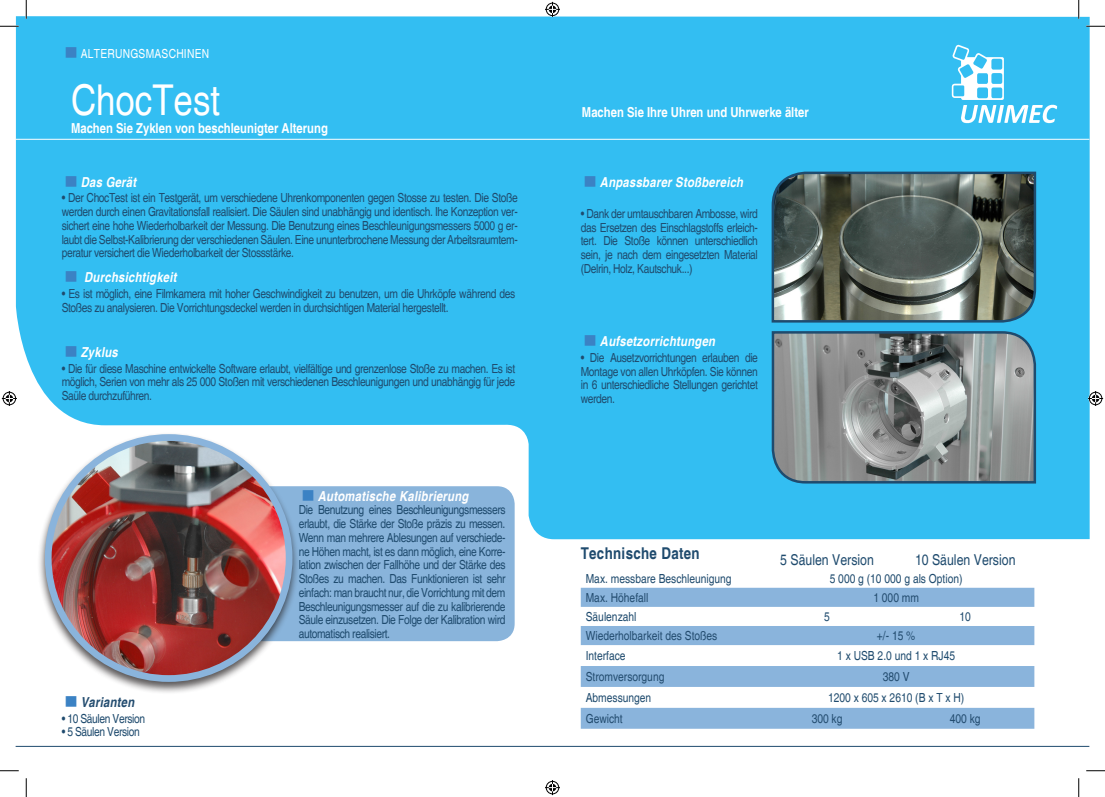
<style>
.page{position:relative;width:1105px;height:797px;background:#fff}
.page>*{position:absolute;margin:0;border:0;box-sizing:border-box;transform-origin:0 0}
.t1{font:condensed 42.5px "Helvetica";color:#fff}
.t2{font:700 condensed 16.25px "Helvetica";letter-spacing:.02em;color:#1f4b6e}
.t3{font:condensed 15px "Helvetica";color:#1f4b6e}
.t4{font:italic 700 condensed 13.75px "Helvetica";letter-spacing:.02em;color:#fff}
.t5{font:700 condensed 13.75px "Helvetica";color:#fff}
.t6{font:italic 700 condensed 13.75px "Helvetica";letter-spacing:.02em;color:#234c6f}
.t7{font:condensed 12.5px/13.8px "Helvetica";letter-spacing:-.03em;color:#1f4b6e;text-align:justify}
.t8{font:condensed 12.5px "Helvetica";color:#1f4b6e}
.t9{font:condensed 12.5px "Helvetica";color:#234c6f}
.t10{font:condensed 12.5px "Helvetica";letter-spacing:.02em;color:#fff}
</style>
<div class="page">
<div style="left:16px;top:16px;width:1073px;height:523px;background:#33bef2"></div>
<hr style="left:16px;top:139px;width:1073px;height:1px;background:#fff">
<hr style="left:16px;top:746px;width:1073px;height:1px;background:#1f4b6e">
<svg style="left:581px;top:587px;width:453px;height:20px;background:#8fb7dd"></svg>
<div style="left:581px;top:626px;width:453px;height:19px;background:#8ab4dc"></div>
<div style="left:581px;top:666px;width:453px;height:21px;background:#8ab4dc"></div>
<div style="left:581px;top:707px;width:453px;height:21px;background:#8ab4dc"></div>
<img style="left:951px;top:33px;width:106px;height:107px">
<svg style="left:770px;top:170px;width:267px;height:154px;background:#5b6a66"></svg>
<svg style="left:770px;top:330px;width:267px;height:155px;background:#869194"></svg>
<div style="left:125px;top:486px;width:390px;height:155px;background:#89b4db;border-radius:18px"></div>
<div style="left:37px;top:432px;width:263px;height:263px;background:#231f20;opacity:.75"></div>
<img style="left:48px;top:437px;width:241px;height:241px;border-radius:120px">
<div style="left:45px;top:434px;width:247px;height:248px;border:7px solid #8ab4dc;border-radius:50%"></div>
<svg style="left:0;top:25px;width:19px;height:2px"></svg>
<svg style="left:1086px;top:25px;width:19px;height:2px"></svg>
<svg style="left:0;top:770px;width:19px;height:1px"></svg>
<svg style="left:1086px;top:770px;width:19px;height:1px"></svg>
<svg style="left:25px;top:0;width:2px;height:19px"></svg>
<svg style="left:25px;top:778px;width:2px;height:19px"></svg>
<svg style="left:1078px;top:0;width:1px;height:19px"></svg>
<svg style="left:1078px;top:778px;width:1px;height:19px"></svg>
<svg style="left:545px;top:2px;width:15px;height:15px"></svg>
<svg style="left:545px;top:780px;width:15px;height:15px"></svg>
<svg style="left:2px;top:391px;width:15px;height:15px"></svg>
<svg style="left:1088px;top:391px;width:15px;height:15px"></svg>
<svg style="left:66px;top:271px;width:10px;height:11px"></svg>
<svg style="left:66px;top:346px;width:10px;height:10px"></svg>
<svg style="left:66px;top:47px;width:10px;height:10px"></svg>
<svg style="left:585px;top:335px;width:10px;height:11px"></svg>
<svg style="left:585px;top:175px;width:10px;height:11px"></svg>
<svg style="left:66px;top:175px;width:10px;height:11px"></svg>
<p class="t10" style="left:81px;top:46px;width:130px">ALTERUNGSMASCHINEN</p>
<p class="t1" style="left:71px;top:75px;width:151px">ChocTest</p>
<p class="t5" style="left:71px;top:120px;width:258px">Machen Sie Zyklen von beschleunigter Alterung</p>
<p class="t4" style="left:81px;top:173px;width:57px">Das Gerät</p>
<p class="t7" style="left:62px;top:191px;width:458px">• Der ChocTest ist ein Testgerät, um verschiedene Uhrenkomponenten gegen Stosse zu testen. Die Stoße werden durch einen Gravitationsfall realisiert. Die Säulen sind unabhängig und identisch. Ihe Konzeption ver&shy;sichert eine hohe Wiederholbarkeit der Messung. Die Benutzung eines Beschleunigungsmessers 5000 g er&shy;laubt die Selbst-Kalibrierung der verschiedenen Säulen. Eine ununterbrochene Messung der Arbeitsraumtem&shy;peratur versichert die Wiederholbarkeit der Stossstärke.</p>
<p class="t4" style="left:84px;top:269px;width:94px">Durchsichtigkeit</p>
<p class="t7" style="left:62px;top:287px;width:455px">• Es ist möglich, eine Filmkamera mit hoher Geschwindigkeit zu benutzen, um die Uhrköpfe während des<br>Stoßes zu analysieren. Die Vorrichtungsdeckel werden in durchsichtigen Material hergestellt.</p>
<p class="t4" style="left:81px;top:343px;width:39px">Zyklus</p>
<p class="t7" style="left:62px;top:361px;width:455px">• Die für diese Maschine entwickelte Software erlaubt, vielfältige und grenzenlose Stoße zu machen. Es ist möglich, Serien von mehr als 25 000 Stoßen mit verschiedenen Beschleunigungen und unabhängig für jede Saüle durchzuführen.</p>
<p class="t6" style="left:81px;top:693px;width:55px">Varianten</p>
<p class="t7" style="left:62px;top:711px;width:85px">• 10 Säulen Version</p>
<p class="t7" style="left:62px;top:725px;width:80px">• 5 Säulen Version</p>
<p class="t4" style="left:318px;top:488px;width:152px">Automatische Kalibrierung</p>
<p class="t7" style="left:299px;top:503px;width:208px">Die Benutzung eines Beschleunigungsmessers erlaubt, die Stärke der Stoße präzis zu messen.<br>Wenn man mehrere Ablesungen auf verschiede&shy;ne Höhen macht, ist es dann möglich, eine Korre&shy;lation zwischen der Fallhöhe und der Stärke des Stoßes zu machen. Das Funktionieren ist sehr einfach: man braucht nur, die Vorrichtung mit dem Beschleunigungsmesser auf die zu kalibrierende Säule einzusetzen. Die Folge der Kalibration wird automatisch realisiert.</p>
<p class="t5" style="left:582px;top:103px;width:228px">Machen Sie Ihre Uhren und Uhrwerke älter</p>
<p class="t4" style="left:600px;top:173px;width:145px">Anpassbarer Stoßbereich</p>
<p class="t7" style="left:581px;top:207px;width:179px">• Dank der umtauschbaren Ambosse, wird das Ersetzen des Einschlagstoffs erleich&shy;tert. Die Stoße können unterschiedlich sein, je nach dem eingesetzten Material (Delrin, Holz, Kautschuk...)</p>
<p class="t4" style="left:600px;top:333px;width:117px">Aufsetzorrichtungen</p>
<p class="t7" style="left:581px;top:351px;width:179px">• Die Ausetzvorrichtungen erlauben die Montage von allen Uhrköpfen. Sie können in 6 unterschiedliche Stellungen gerichtet werden.</p>
<p class="t2" style="left:581px;top:543px;width:120px">Technische Daten</p>
<p class="t3" style="left:780px;top:550px;width:95px">5 Säulen Version</p>
<p class="t3" style="left:915px;top:550px;width:102px">10 Säulen Version</p>
<p class="t8" style="left:586px;top:571px;width:147px">Max. messbare Beschleunigung</p>
<p class="t8" style="left:830px;top:571px;width:134px">5 000 g (10 000 g als Option)</p>
<p class="t9" style="left:586px;top:590px;width:64px">Max. Höhefall</p>
<p class="t9" style="left:873px;top:590px;width:47px">1 000 mm</p>
<p class="t8" style="left:586px;top:609px;width:52px">Säulenzahl</p>
<p class="t7" style="left:824px;top:610px;width:7px">5</p>
<p class="t7" style="left:959px;top:610px;width:13px">10</p>
<p class="t9" style="left:586px;top:628px;width:133px">Wiederholbarkeit des Stoßes</p>
<p class="t9" style="left:877px;top:628px;width:40px">+/- 15 %</p>
<p class="t8" style="left:586px;top:648px;width:41px">Interface</p>
<p class="t8" style="left:837px;top:648px;width:119px">1 x USB 2.0 und 1 x RJ45</p>
<p class="t9" style="left:586px;top:669px;width:80px">Stromversorgung</p>
<p class="t9" style="left:883px;top:669px;width:28px">380 V</p>
<p class="t8" style="left:586px;top:690px;width:67px">Abmessungen</p>
<p class="t8" style="left:828px;top:690px;width:138px">1200 x 605 x 2610 (B x T x H)</p>
<p class="t9" style="left:586px;top:711px;width:39px">Gewicht</p>
<p class="t9" style="left:812px;top:711px;width:32px">300 kg</p>
<p class="t9" style="left:950px;top:711px;width:32px">400 kg</p>
</div>
